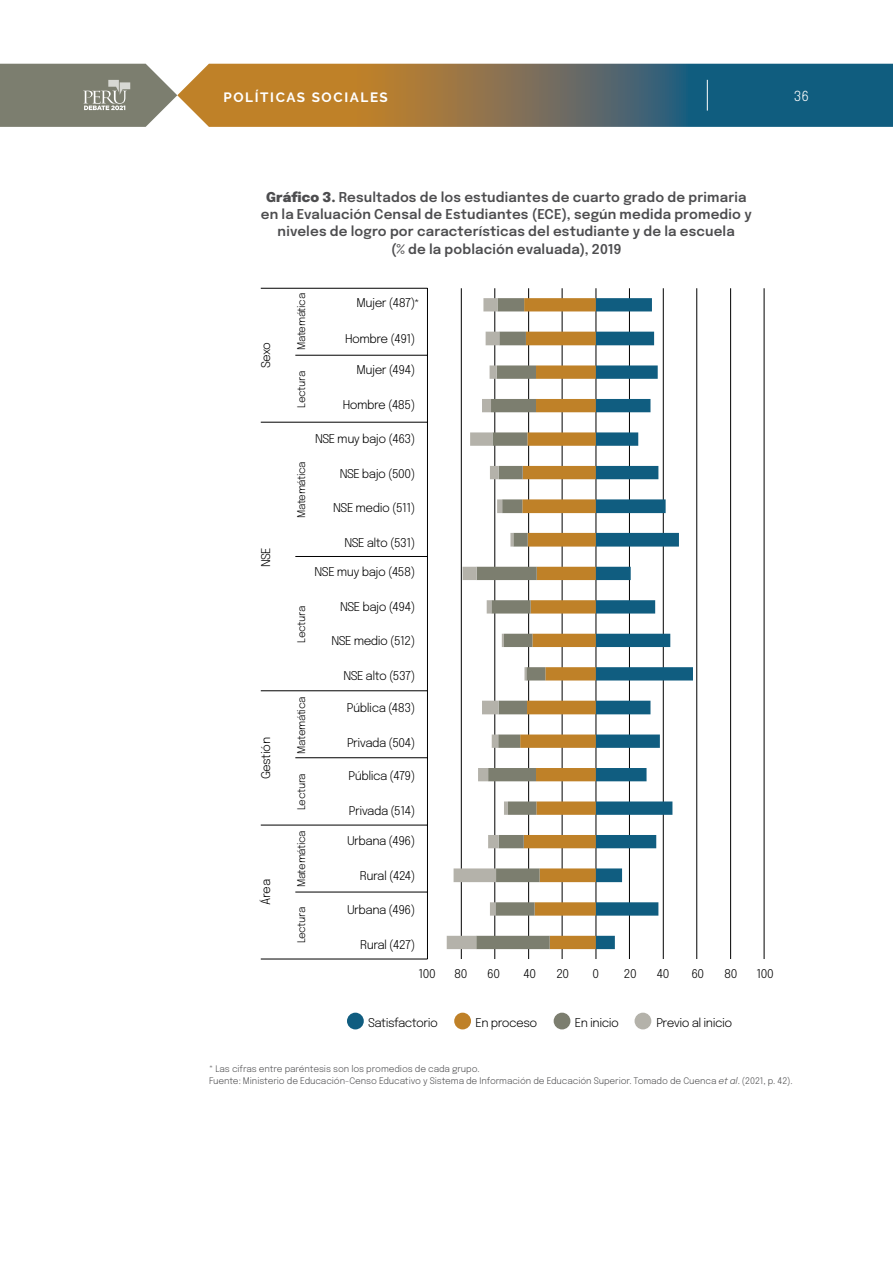
<style>
.page{position:relative;width:893px;height:1263px;background:#fff}
.page>*{position:absolute;margin:0;border:0;box-sizing:border-box;transform-origin:0 0}
.t1{font:300 13.8px "Epilogue";color:#fff}
.t2{font:600 13.5px/17.2px "Epilogue";letter-spacing:.01em;color:#4d4d4f;text-align:center}
.t3{font:700 13.5px "Raleway";letter-spacing:.12em;color:#fff}
.t4{font:300 12px "Epilogue";letter-spacing:-.04em;color:#000}
.t5{font:300 10.5px "Epilogue";letter-spacing:-.04em;color:#000}
.t6{font:300 9px/12px "Epilogue";letter-spacing:-.01em;color:#4d4d4f}
.s1{font-weight:900}
.s2{font-style:italic}
</style>
<div class="page">
<div style="left:347px;top:1013px;width:17px;height:16px;background:#105d80;border-radius:50%"></div>
<div style="left:454px;top:1013px;width:17px;height:16px;background:#bf8128;border-radius:50%"></div>
<div style="left:554px;top:1013px;width:16px;height:16px;background:#7c7e6f;border-radius:50%"></div>
<div style="left:635px;top:1013px;width:16px;height:16px;background:#b4b2aa;border-radius:50%"></div>
<hr style="left:764px;top:288px;width:1px;height:671px;background:#000">
<hr style="left:730px;top:288px;width:1px;height:671px;background:#000">
<hr style="left:696px;top:288px;width:1px;height:671px;background:#000">
<hr style="left:663px;top:288px;width:1px;height:671px;background:#000">
<hr style="left:629px;top:288px;width:1px;height:671px;background:#000">
<hr style="left:562px;top:288px;width:1px;height:671px;background:#000">
<hr style="left:528px;top:288px;width:1px;height:671px;background:#000">
<hr style="left:494px;top:288px;width:1px;height:671px;background:#000">
<hr style="left:461px;top:288px;width:1px;height:671px;background:#000">
<hr style="left:427px;top:288px;width:1px;height:671px;background:#000">
<hr style="left:596px;top:288px;width:1px;height:671px;background:#000">
<hr style="left:330px;top:959px;width:97px;height:1px;background:#000">
<hr style="left:330px;top:892px;width:97px;height:1px;background:#000">
<hr style="left:330px;top:825px;width:97px;height:1px;background:#000">
<hr style="left:330px;top:757px;width:97px;height:1px;background:#000">
<hr style="left:330px;top:690px;width:97px;height:1px;background:#000">
<hr style="left:330px;top:556px;width:97px;height:1px;background:#000">
<hr style="left:330px;top:422px;width:97px;height:1px;background:#000">
<hr style="left:330px;top:355px;width:97px;height:1px;background:#000">
<hr style="left:330px;top:288px;width:97px;height:1px;background:#000">
<hr style="left:295px;top:959px;width:35px;height:1px;background:#000">
<hr style="left:295px;top:892px;width:35px;height:1px;background:#000">
<hr style="left:295px;top:825px;width:35px;height:1px;background:#000">
<hr style="left:295px;top:757px;width:35px;height:1px;background:#000">
<hr style="left:295px;top:690px;width:35px;height:1px;background:#000">
<hr style="left:295px;top:556px;width:35px;height:1px;background:#000">
<hr style="left:295px;top:422px;width:35px;height:1px;background:#000">
<hr style="left:295px;top:355px;width:35px;height:1px;background:#000">
<hr style="left:295px;top:288px;width:35px;height:1px;background:#000">
<hr style="left:261px;top:959px;width:34px;height:1px;background:#000">
<hr style="left:261px;top:825px;width:34px;height:1px;background:#000">
<hr style="left:261px;top:690px;width:34px;height:1px;background:#000">
<hr style="left:261px;top:422px;width:34px;height:1px;background:#000">
<hr style="left:261px;top:288px;width:34px;height:1px;background:#000">
<svg style="left:596px;top:298px;width:97px;height:651px"></svg>
<svg style="left:550px;top:298px;width:46px;height:651px"></svg>
<svg style="left:526px;top:298px;width:24px;height:651px"></svg>
<svg style="left:447px;top:298px;width:79px;height:651px"></svg>
<svg style="left:0;top:64px;width:893px;height:63px;background:#757762"></svg>
<hr style="left:707px;top:80px;width:1px;height:31px;background:#fff">
<p class="t3" style="left:223px;top:89px;width:166px">POLÍTICAS SOCIALES</p>
<p class="t1" style="left:794px;top:86px;width:17px">36</p>
<p class="t2" style="left:261px;top:188px;width:492px"><span class="s1">Gráfico 3.</span> Resultados de los estudiantes de cuarto grado de primaria en la Evaluación Censal de Estudiantes (ECE), según medida promedio y niveles de logro por características del estudiante y de la escuela<br>(% de la población evaluada), 2019</p>
<p class="t4" style="left:257px;top:368px;width:28px;rotate:-90deg">Sexo</p>
<p class="t4" style="left:257px;top:567px;width:22px;rotate:-90deg">NSE</p>
<p class="t4" style="left:257px;top:779px;width:44px;rotate:-90deg">Gestión</p>
<p class="t4" style="left:257px;top:904px;width:27px;rotate:-90deg">Área</p>
<p class="t5" style="left:294px;top:350px;width:58px;rotate:-90deg">Matemática</p>
<p class="t5" style="left:294px;top:408px;width:38px;rotate:-90deg">Lectura</p>
<p class="t5" style="left:294px;top:518px;width:58px;rotate:-90deg">Matemática</p>
<p class="t5" style="left:294px;top:643px;width:38px;rotate:-90deg">Lectura</p>
<p class="t5" style="left:294px;top:754px;width:58px;rotate:-90deg">Matemática</p>
<p class="t5" style="left:294px;top:810px;width:38px;rotate:-90deg">Lectura</p>
<p class="t5" style="left:294px;top:887px;width:58px;rotate:-90deg">Matemática</p>
<p class="t5" style="left:294px;top:943px;width:38px;rotate:-90deg">Lectura</p>
<p class="t4" style="left:357px;top:295px;width:65px">Mujer (487)*</p>
<p class="t4" style="left:345px;top:330px;width:72px">Hombre (491)</p>
<p class="t4" style="left:356px;top:361px;width:60px">Mujer (494)</p>
<p class="t4" style="left:343px;top:396px;width:74px">Hombre (485)</p>
<p class="t4" style="left:315px;top:430px;width:102px">NSE muy bajo (463)</p>
<p class="t4" style="left:340px;top:465px;width:77px">NSE bajo (500)</p>
<p class="t4" style="left:333px;top:499px;width:83px">NSE medio (511)</p>
<p class="t4" style="left:344px;top:534px;width:72px">NSE alto (531)</p>
<p class="t4" style="left:315px;top:563px;width:102px">NSE muy bajo (458)</p>
<p class="t4" style="left:340px;top:598px;width:77px">NSE bajo (494)</p>
<p class="t4" style="left:331px;top:632px;width:85px">NSE medio (512)</p>
<p class="t4" style="left:343px;top:667px;width:73px">NSE alto (537)</p>
<p class="t4" style="left:347px;top:699px;width:70px">Pública (483)</p>
<p class="t4" style="left:347px;top:734px;width:70px">Privada (504)</p>
<p class="t4" style="left:348px;top:767px;width:68px">Pública (479)</p>
<p class="t4" style="left:349px;top:802px;width:68px">Privada (514)</p>
<p class="t4" style="left:347px;top:832px;width:70px">Urbana (496)</p>
<p class="t4" style="left:360px;top:867px;width:57px">Rural (424)</p>
<p class="t4" style="left:347px;top:901px;width:70px">Urbana (496)</p>
<p class="t4" style="left:360px;top:936px;width:57px">Rural (427)</p>
<p class="t4" style="left:418px;top:965px;width:19px">100</p>
<p class="t4" style="left:454px;top:965px;width:15px">80</p>
<p class="t4" style="left:487px;top:965px;width:14px">60</p>
<p class="t4" style="left:523px;top:965px;width:14px">40</p>
<p class="t4" style="left:556px;top:965px;width:14px">20</p>
<p class="t4" style="left:592px;top:965px;width:8px">0</p>
<p class="t4" style="left:624px;top:965px;width:14px">20</p>
<p class="t4" style="left:657px;top:965px;width:14px">40</p>
<p class="t4" style="left:691px;top:965px;width:14px">60</p>
<p class="t4" style="left:724px;top:965px;width:15px">80</p>
<p class="t4" style="left:756px;top:965px;width:19px">100</p>
<p class="t4" style="left:368px;top:1014px;width:71px">Satisfactorio</p>
<p class="t4" style="left:475px;top:1014px;width:64px">En proceso</p>
<p class="t4" style="left:575px;top:1014px;width:46px">En inicio</p>
<p class="t4" style="left:656px;top:1014px;width:78px">Previo al inicio</p>
<p class="t6" style="left:209px;top:1062px;width:585px">* Las cifras entre paréntesis son los promedios de cada grupo.<br>Fuente: Ministerio de Educación-Censo Educativo y Sistema de Información de Educación Superior. Tomado de Cuenca <span class="s2">et al</span>. (2021, p. 42).</p>
</div>
